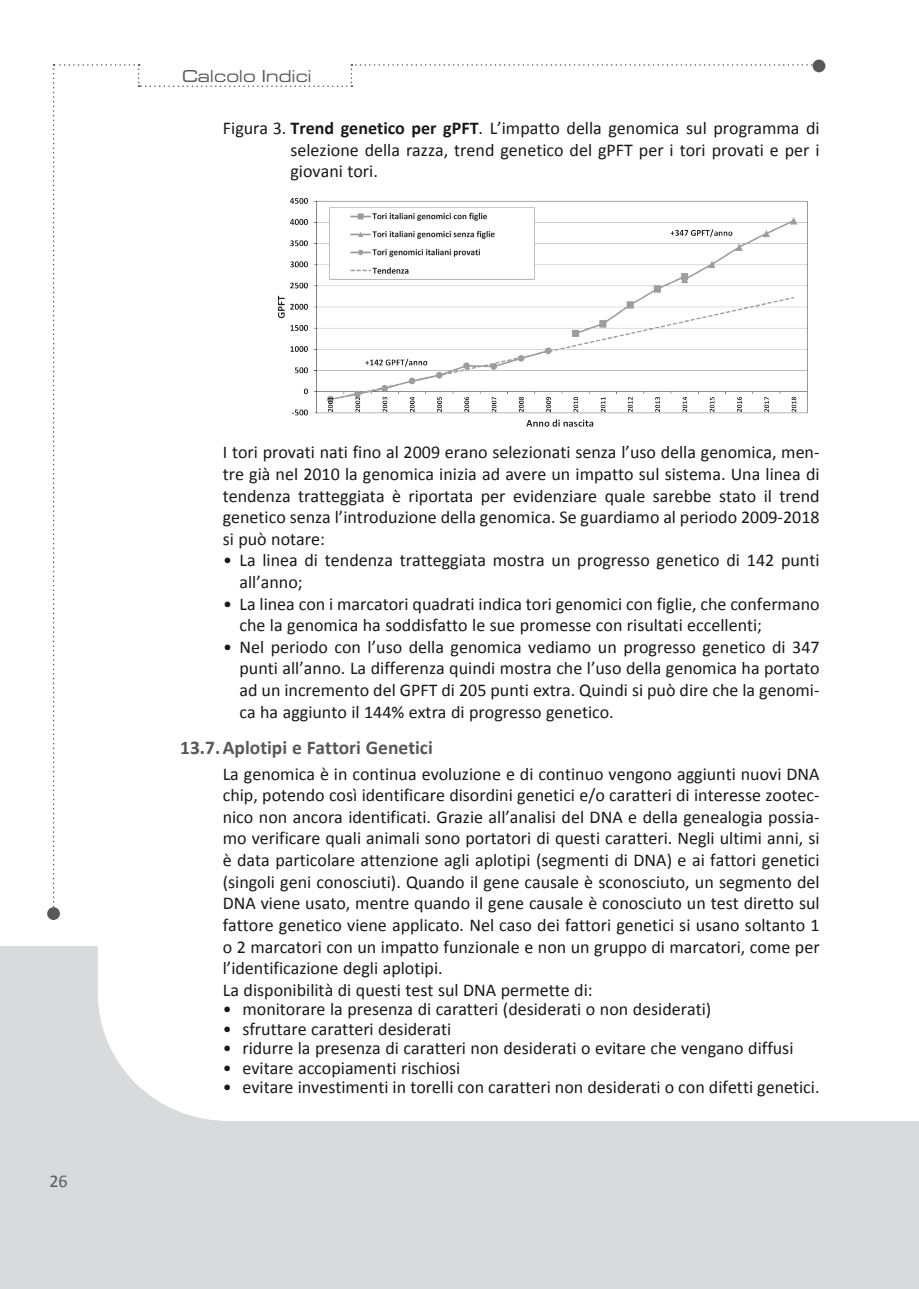
<style>
.page{position:relative;width:919px;height:1289px;background:#fff}
.page>*{position:absolute;margin:0;border:0;box-sizing:border-box;transform-origin:0 0}
.rientro7_TIT{font:700 19.5px "Calibri";color:#58585a}
.rientro7{font:18px/21.6px "Calibri";color:#1a171c;text-align:justify}
.rientro7_3{font:18px "Calibri";color:#1a171c}
.t1{font:18px "Microgramma D Medi Exte";letter-spacing:.05em;color:#58585a}
.t2{font:18px "Calibri";color:#58585a}
.s1{font-weight:700}
</style>
<div class="page">
<div style="left:0;top:946px;width:918px;height:342px;background:#d9dadb"></div>
<div style="left:812px;top:60px;width:13px;height:12px;background:#58585a;border-radius:50%"></div>
<div style="left:47px;top:907px;width:13px;height:13px;background:#58585a;border-radius:50%"></div>
<div style="left:98px;top:946px;width:820px;height:174px;background:#fff"></div>
<img style="left:278px;top:198px;width:530px;height:229px">
<p class="t2" style="left:49px;top:1170px;width:20px">26</p>
<p class="t1" style="left:182px;top:64px;width:130px">Calcolo Indici</p>
<p class="rientro7" style="left:290px;top:116px;width:530px;text-indent:-68px">Figura 3. <span class="s1">Trend genetico per gPFT</span>. L’impatto della genomica sul programma di selezione della razza, trend genetico del gPFT per i tori provati e per i giovani tori.</p>
<p class="rientro7" style="left:223px;top:440px;width:598px">I tori provati nati fino al 2009 erano selezionati senza l’uso della genomica, men&shy;tre già nel 2010 la genomica inizia ad avere un impatto sul sistema. Una linea di tendenza tratteggiata è riportata per evidenziare quale sarebbe stato il trend genetico senza l’introduzione della genomica. Se guardiamo al periodo 2009-2018 si può notare:</p>
<p class="rientro7" style="left:239px;top:548px;width:581px;text-indent:-16px">• La linea di tendenza tratteggiata mostra un progresso genetico di 142 punti all’anno;</p>
<p class="rientro7" style="left:239px;top:592px;width:581px;text-indent:-16px">• La linea con i marcatori quadrati indica tori genomici con figlie, che confermano che la genomica ha soddisfatto le sue promesse con risultati eccellenti;</p>
<p class="rientro7" style="left:239px;top:635px;width:581px;text-indent:-16px">• Nel periodo con l’uso della genomica vediamo un progresso genetico di 347 punti all’anno. La differenza quindi mostra che l’uso della genomica ha portato ad un incremento del GPFT di 205 punti extra. Quindi si può dire che la genomi&shy;ca ha aggiunto il 144% extra di progresso genetico.</p>
<p class="rientro7_TIT" style="left:180px;top:735px;width:254px">13.7.Aplotipi e Fattori Genetici</p>
<p class="rientro7" style="left:223px;top:762px;width:598px">La genomica è in continua evoluzione e di continuo vengono aggiunti nuovi DNA chip, potendo così identificare disordini genetici e/o caratteri di interesse zootec&shy;nico non ancora identificati. Grazie all’analisi del DNA e della genealogia possia&shy;mo verificare quali animali sono portatori di questi caratteri. Negli ultimi anni, si è data particolare attenzione agli aplotipi (segmenti di DNA) e ai fattori genetici (singoli geni conosciuti). Quando il gene causale è sconosciuto, un segmento del DNA viene usato, mentre quando il gene causale è conosciuto un test diretto sul fattore genetico viene applicato. Nel caso dei fattori genetici si usano soltanto 1 o 2 marcatori con un impatto funzionale e non un gruppo di marcatori, come per l’identificazione degli aplotipi.</p>
<p class="rientro7_3" style="left:223px;top:978px;width:371px">La disponibilità di questi test sul DNA permette di:</p>
<p class="rientro7_3" style="left:223px;top:998px;width:490px">• monitorare la presenza di caratteri (desiderati o non desiderati)</p>
<p class="rientro7_3" style="left:223px;top:1017px;width:230px">• sfruttare caratteri desiderati</p>
<p class="rientro7_3" style="left:223px;top:1037px;width:572px">• ridurre la presenza di caratteri non desiderati o evitare che vengano diffusi</p>
<p class="rientro7_3" style="left:223px;top:1056px;width:239px">• evitare accopiamenti rischiosi</p>
<p class="rientro7_3" style="left:223px;top:1076px;width:598px">• evitare investimenti in torelli con caratteri non desiderati o con difetti genetici.</p>
</div>
